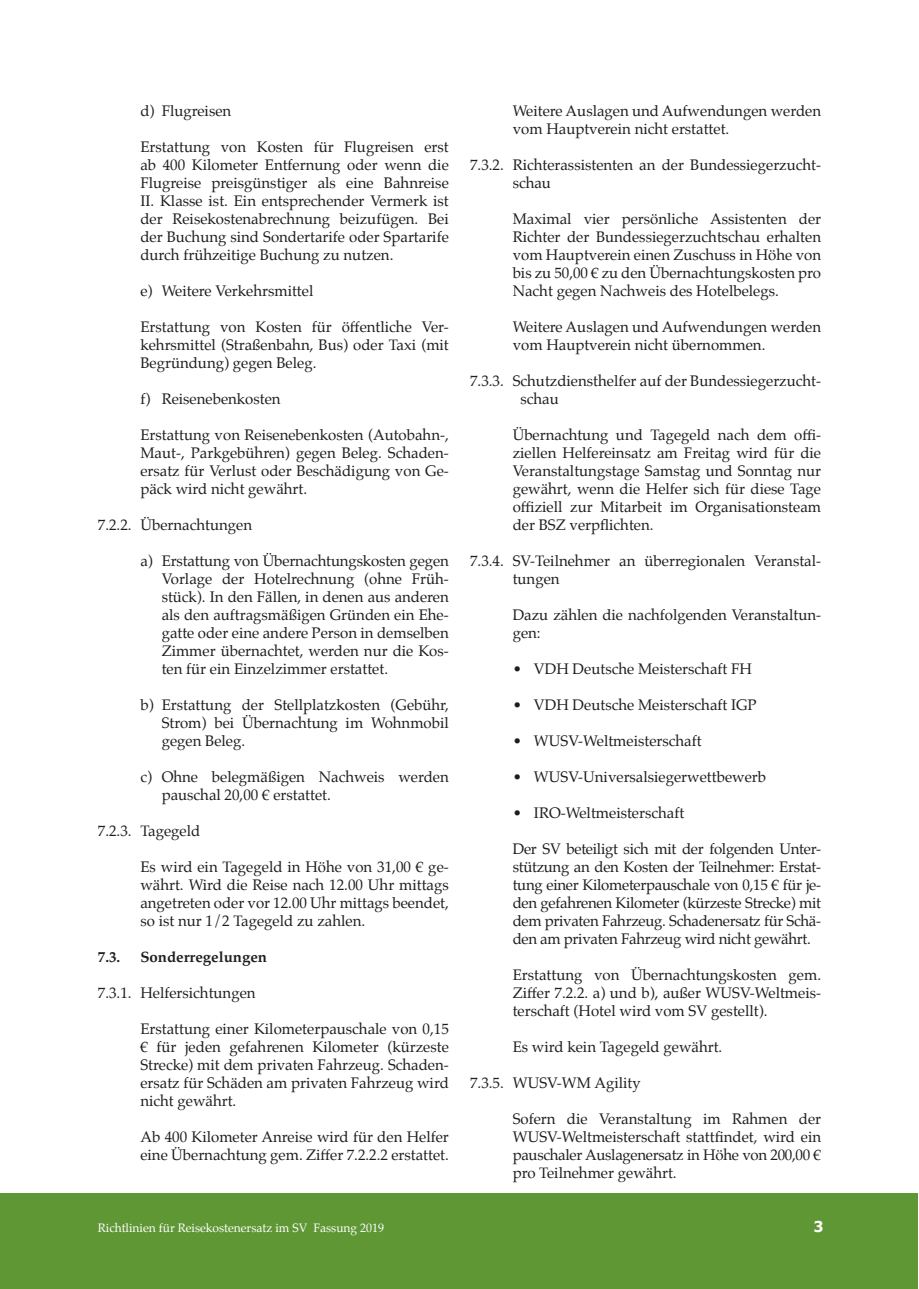
<style>
.page{position:relative;width:919px;height:1289px;background:#fff}
.page>*{position:absolute;margin:0;border:0;box-sizing:border-box;transform-origin:0 0}
.t1{font:15px/18px "Palatino";color:#1d1d1b;text-align:justify}
.Überschrift_1{font:700 15px "Palatino";color:#1d1d1b}
.t2{font:700 15px "Tahoma";color:#fff}
.t3{font:12px "Palatino";color:#fff}
</style>
<div class="page">
<div style="left:0;top:1192px;width:918px;height:96px;background:#5e9734"></div>
<p class="t1" style="left:140px;top:102px;width:92px">d) Flugreisen</p>
<p class="t1" style="left:140px;top:138px;width:310px">Erstattung von Kosten für Flugreisen erst ab 400 Kilometer Entfernung oder wenn die Flugreise preisgünstiger als eine Bahnreise II. Klasse ist. Ein entsprechender Vermerk ist der Reisekostenabrechnung beizufügen. Bei der Buchung sind Sondertarife oder Spartarife durch frühzeitige Buchung zu nutzen.</p>
<p class="t1" style="left:140px;top:282px;width:174px">e) Weitere Verkehrsmittel</p>
<p class="t1" style="left:140px;top:318px;width:310px">Erstattung von Kosten für öffentliche Ver&shy;kehrsmittel (Straßenbahn, Bus) oder Taxi (mit Begründung) gegen Beleg.</p>
<p class="t1" style="left:140px;top:390px;width:142px">f) Reisenebenkosten</p>
<p class="t1" style="left:140px;top:426px;width:310px">Erstattung von Reisenebenkosten (Autobahn-, Maut-, Parkgebühren) gegen Beleg. Schaden&shy;ersatz für Verlust oder Beschädigung von Ge&shy;päck wird nicht gewährt.</p>
<p class="t1" style="left:98px;top:516px;width:156px">7.2.2. Übernachtungen</p>
<p class="t1" style="left:162px;top:552px;width:289px;text-indent:-21px">a) Erstattung von Übernachtungskosten gegen Vorlage der Hotelrechnung (ohne Früh&shy;stück). In den Fällen, in denen aus anderen als den auftragsmäßigen Gründen ein Ehe&shy;gatte oder eine andere Person in demselben Zimmer übernachtet, werden nur die Kos&shy;ten für ein Einzelzimmer erstattet.</p>
<p class="t1" style="left:162px;top:696px;width:289px;text-indent:-21px">b) Erstattung der Stellplatzkosten (Gebühr, Strom) bei Übernachtung im Wohnmobil gegen Beleg.</p>
<p class="t1" style="left:162px;top:768px;width:288px;text-indent:-21px">c) Ohne belegmäßigen Nachweis werden pauschal 20,00 € erstattet.</p>
<p class="t1" style="left:98px;top:822px;width:104px">7.2.3. Tagegeld</p>
<p class="t1" style="left:140px;top:858px;width:310px">Es wird ein Tagegeld in Höhe von 31,00 € ge&shy;währt. Wird die Reise nach 12.00 Uhr mittags angetreten oder vor 12.00 Uhr mittags beendet, so ist nur 1/2 Tagegeld zu zahlen.</p>
<p class="Überschrift_1" style="left:98px;top:944px;width:24px">7.3.</p>
<p class="Überschrift_1" style="left:140px;top:944px;width:128px">Sonderregelungen</p>
<p class="t1" style="left:98px;top:984px;width:159px">7.3.1. Helfersichtungen</p>
<p class="t1" style="left:140px;top:1020px;width:310px">Erstattung einer Kilometerpauschale von 0,15 € für jeden gefahrenen Kilometer (kürzeste Strecke) mit dem privaten Fahrzeug. Schaden&shy;ersatz für Schäden am privaten Fahrzeug wird nicht gewährt.</p>
<p class="t1" style="left:140px;top:1128px;width:310px">Ab 400 Kilometer Anreise wird für den Helfer eine Übernachtung gem. Ziffer 7.2.2.2 erstattet.</p>
<p class="t1" style="left:512px;top:102px;width:310px">Weitere Auslagen und Aufwendungen werden vom Hauptverein nicht erstattet.</p>
<p class="t1" style="left:512px;top:156px;width:310px;text-indent:-43px">7.3.2. Richterassistenten an der Bundessiegerzucht&shy;schau</p>
<p class="t1" style="left:512px;top:210px;width:310px">Maximal vier persönliche Assistenten der Richter der Bundessiegerzuchtschau erhalten vom Hauptverein einen Zuschuss in Höhe von bis zu 50,00 € zu den Übernachtungskosten pro Nacht gegen Nachweis des Hotelbelegs.</p>
<p class="t1" style="left:512px;top:318px;width:310px">Weitere Auslagen und Aufwendungen werden vom Hauptverein nicht übernommen.</p>
<p class="t1" style="left:520px;top:372px;width:302px;text-indent:-50px">7.3.3. Schutzdiensthelfer auf der Bundessiegerzucht&shy;schau</p>
<p class="t1" style="left:512px;top:426px;width:310px">Übernachtung und Tagegeld nach dem offi&shy;ziellen Helfereinsatz am Freitag wird für die Veranstaltungstage Samstag und Sonntag nur gewährt, wenn die Helfer sich für diese Tage offiziell zur Mitarbeit im Organisationsteam der BSZ verpflichten.</p>
<p class="t1" style="left:512px;top:552px;width:310px;text-indent:-43px">7.3.4. SV-Teilnehmer an überregionalen Veranstal&shy;tungen</p>
<p class="t1" style="left:512px;top:606px;width:310px">Dazu zählen die nachfolgenden Veranstaltun&shy;gen:</p>
<p class="t1" style="left:512px;top:660px;width:241px">• VDH Deutsche Meisterschaft FH</p>
<p class="t1" style="left:512px;top:696px;width:245px">• VDH Deutsche Meisterschaft IGP</p>
<p class="t1" style="left:512px;top:732px;width:190px">• WUSV-Weltmeisterschaft</p>
<p class="t1" style="left:512px;top:768px;width:255px">• WUSV-Universalsiegerwettbewerb</p>
<p class="t1" style="left:512px;top:804px;width:173px">• IRO-Weltmeisterschaft</p>
<p class="t1" style="left:512px;top:840px;width:310px">Der SV beteiligt sich mit der folgenden Unter&shy;stützung an den Kosten der Teilnehmer: Erstat&shy;tung einer Kilometerpauschale von 0,15 € für je&shy;den gefahrenen Kilometer (kürzeste Strecke) mit dem privaten Fahrzeug. Schadenersatz für Schä&shy;den am privaten Fahrzeug wird nicht gewährt.</p>
<p class="t1" style="left:512px;top:966px;width:310px">Erstattung von Übernachtungskosten gem.<br>Ziffer 7.2.2. a) und b), außer WUSV-Weltmeis&shy;terschaft (Hotel wird vom SV gestellt).</p>
<p class="t1" style="left:512px;top:1038px;width:211px">Es wird kein Tagegeld gewährt.</p>
<p class="t1" style="left:470px;top:1074px;width:172px">7.3.5. WUSV-WM Agility</p>
<p class="t1" style="left:512px;top:1110px;width:310px">Sofern die Veranstaltung im Rahmen der WUSV-Weltmeisterschaft stattfindet, wird ein pauschaler Auslagenersatz in Höhe von 200,00 € pro Teilnehmer gewährt.</p>
<p class="t3" style="left:98px;top:1218px;width:288px">Richtlinien für Reisekostenersatz im SV Fassung 2019</p>
<p class="t2" style="left:813px;top:1216px;width:11px">3</p>
</div>
